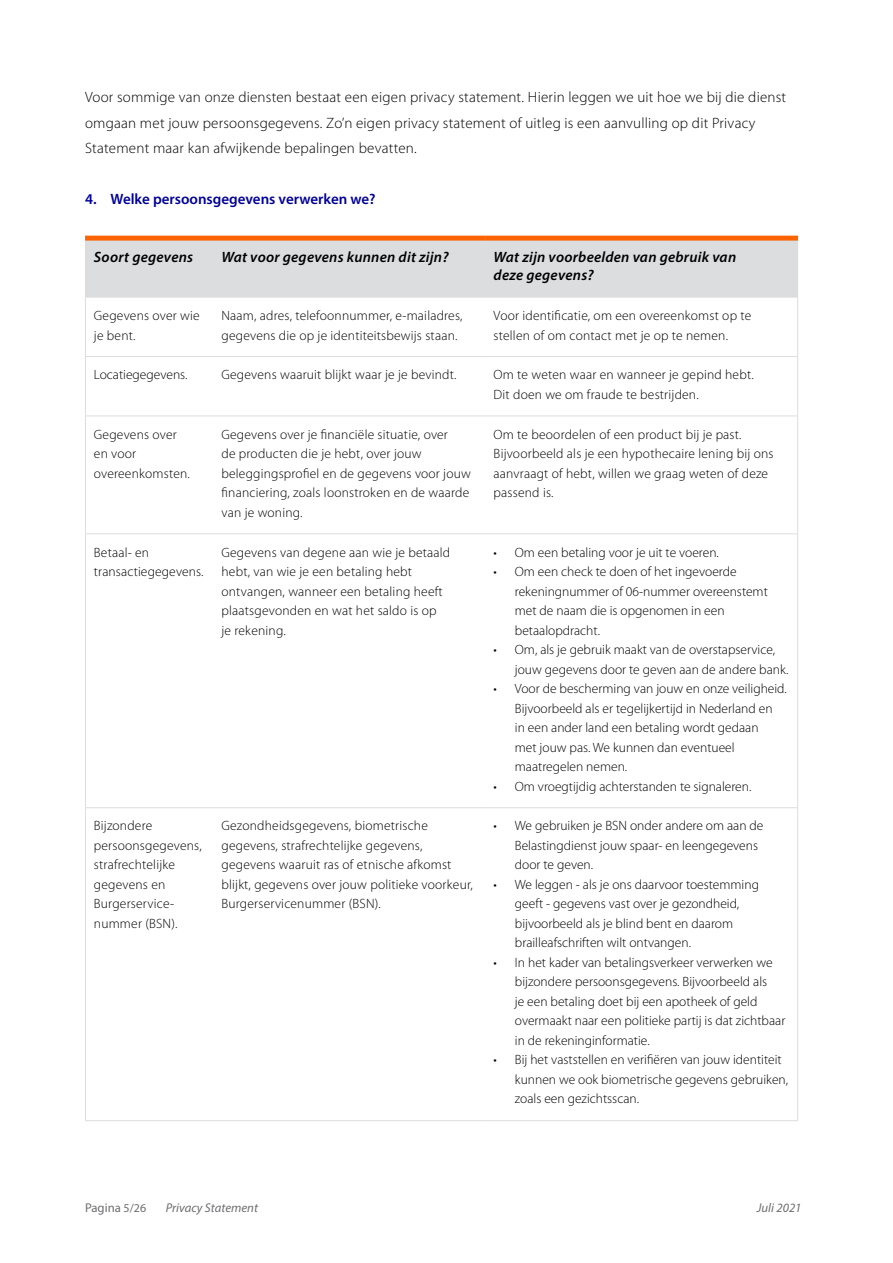
<style>
.page{position:relative;width:893px;height:1263px;background:#fff}
.page>*{position:absolute;margin:0;border:0;box-sizing:border-box;transform-origin:0 0}
.t1{font:300 15px/25.5px "Myriad Pro";letter-spacing:.015em;color:#000}
.t2{font:italic 600 15px/18px "Myriad Pro";letter-spacing:.015em;color:#000}
.t3{font:600 15px "Myriad Pro";color:#009}
.t4{font:300 13.5px/19.5px "Myriad Pro";letter-spacing:.01em;color:#000}
.t5{font:italic 12.75px "Myriad Pro";color:#6d6e71}
.t6{font:12.75px "Myriad Pro";color:#6d6e71}
.s1{font-size:12px}
</style>
<div class="page">
<div style="left:86px;top:241px;width:711px;height:56px;background:#dcddde"></div>
<hr style="left:85px;top:297px;width:1px;height:59px;background:#dcddde">
<hr style="left:797px;top:297px;width:1px;height:59px;background:#dcddde">
<hr style="left:85px;top:356px;width:128px;height:1px;background:#dcddde">
<hr style="left:85px;top:357px;width:1px;height:58px;background:#dcddde">
<hr style="left:213px;top:356px;width:272px;height:1px;background:#dcddde">
<hr style="left:485px;top:356px;width:313px;height:1px;background:#dcddde">
<hr style="left:797px;top:357px;width:1px;height:58px;background:#dcddde">
<hr style="left:85px;top:415px;width:128px;height:1px;background:#dcddde">
<hr style="left:85px;top:416px;width:1px;height:117px;background:#dcddde">
<hr style="left:213px;top:415px;width:272px;height:1px;background:#dcddde">
<hr style="left:485px;top:415px;width:313px;height:1px;background:#dcddde">
<hr style="left:797px;top:416px;width:1px;height:117px;background:#dcddde">
<hr style="left:85px;top:533px;width:128px;height:1px;background:#dcddde">
<hr style="left:85px;top:534px;width:1px;height:273px;background:#dcddde">
<hr style="left:213px;top:533px;width:272px;height:1px;background:#dcddde">
<hr style="left:485px;top:533px;width:313px;height:1px;background:#dcddde">
<hr style="left:797px;top:534px;width:1px;height:273px;background:#dcddde">
<hr style="left:85px;top:807px;width:128px;height:1px;background:#dcddde">
<hr style="left:85px;top:808px;width:1px;height:312px;background:#dcddde">
<hr style="left:213px;top:807px;width:272px;height:1px;background:#dcddde">
<hr style="left:485px;top:807px;width:313px;height:1px;background:#dcddde">
<hr style="left:797px;top:808px;width:1px;height:312px;background:#dcddde">
<hr style="left:85px;top:1120px;width:128px;height:1px;background:#dcddde">
<hr style="left:213px;top:1120px;width:272px;height:1px;background:#dcddde">
<hr style="left:485px;top:1120px;width:313px;height:1px;background:#dcddde">
<hr style="left:85px;top:241px;width:1px;height:56px;background:#dcddde">
<hr style="left:797px;top:241px;width:1px;height:56px;background:#dcddde">
<hr style="left:85px;top:297px;width:128px;height:1px;background:#dcddde">
<hr style="left:213px;top:297px;width:272px;height:1px;background:#dcddde">
<hr style="left:485px;top:297px;width:313px;height:1px;background:#dcddde">
<div style="left:85px;top:236px;width:128px;height:5px;background:#fd6400"></div>
<div style="left:213px;top:236px;width:272px;height:5px;background:#fd6400"></div>
<div style="left:485px;top:236px;width:313px;height:5px;background:#fd6400"></div>
<p class="t1" style="left:85px;top:85px;width:703px">Voor sommige van onze diensten bestaat een eigen privacy statement. Hierin leggen we uit hoe we bij die dienst omgaan met jouw persoonsgegevens. Zo’n eigen privacy statement of uitleg is een aanvulling op dit Privacy<br>Statement maar kan afwijkende bepalingen bevatten.</p>
<p class="t3" style="left:85px;top:190px;width:292px">4. Welke persoonsgegevens verwerken we?</p>
<p class="t2" style="left:94px;top:248px;width:101px">Soort gegevens</p>
<p class="t2" style="left:221px;top:248px;width:229px">Wat voor gegevens kunnen dit zijn?</p>
<p class="t2" style="left:494px;top:248px;width:244px">Wat zijn voorbeelden van gebruik van deze gegevens?</p>
<p class="t4" style="left:94px;top:306px;width:107px">Gegevens over wie je bent.</p>
<p class="t4" style="left:221px;top:306px;width:242px">Naam, adres, telefoonnummer, e-mailadres, gegevens die op je identiteitsbewijs staan.</p>
<p class="t4" style="left:494px;top:306px;width:259px">Voor identificatie, om een overeenkomst op te stellen of om contact met je op te nemen.</p>
<p class="t4" style="left:94px;top:365px;width:95px">Locatiegegevens.</p>
<p class="t4" style="left:221px;top:365px;width:237px">Gegevens waaruit blijkt waar je je bevindt.</p>
<p class="t4" style="left:494px;top:365px;width:262px">Om te weten waar en wanneer je gepind hebt.<br>Dit doen we om fraude te bestrijden.</p>
<p class="t4" style="left:94px;top:425px;width:98px">Gegevens over en voor overeenkomsten.</p>
<p class="t4" style="left:221px;top:425px;width:251px">Gegevens over je financiële situatie, over<br>de producten die je hebt, over jouw beleggingsprofiel en de gegevens voor jouw financiering, zoals loonstroken en de waarde van je woning.</p>
<p class="t4" style="left:494px;top:425px;width:282px">Om te beoordelen of een product bij je past.<br>Bijvoorbeeld als je een hypothecaire lening bij ons aanvraagt of hebt, willen we graag weten of deze passend is.</p>
<p class="t4" style="left:94px;top:543px;width:111px">Betaal- en transactiegegevens.</p>
<p class="t4" style="left:221px;top:543px;width:230px">Gegevens van degene aan wie je betaald hebt, van wie je een betaling hebt ontvangen, wanneer een betaling heeft plaatsgevonden en wat het saldo is op<br>je rekening.</p>
<p class="t4" style="left:494px;top:543px;width:227px">• Om een betaling voor je uit te voeren.</p>
<p class="t4" style="left:515px;top:562px;width:254px;text-indent:-21px">• Om een check te doen of het ingevoerde rekeningnummer of 06-nummer overeenstemt met de naam die is opgenomen in een betaalopdracht.</p>
<p class="t4" style="left:515px;top:640px;width:275px;text-indent:-21px">• Om, als je gebruik maakt van de overstapservice, jouw gegevens door te geven aan de andere bank.</p>
<p class="t4" style="left:515px;top:679px;width:273px;text-indent:-21px">• Voor de bescherming van jouw en onze veiligheid.<br>Bijvoorbeeld als er tegelijkertijd in Nederland en<br>in een ander land een betaling wordt gedaan<br>met jouw pas. We kunnen dan eventueel maatregelen nemen.</p>
<p class="t4" style="left:494px;top:776px;width:259px">• Om vroegtijdig achterstanden te signaleren.</p>
<p class="t4" style="left:94px;top:816px;width:109px">Bijzondere persoonsgegevens, strafrechtelijke gegevens en<br>Burgerservice&shy;nummer (BSN).</p>
<p class="t4" style="left:221px;top:816px;width:253px">Gezondheidsgegevens, biometrische gegevens, strafrechtelijke gegevens, gegevens waaruit ras of etnische afkomst blijkt, gegevens over jouw politieke voorkeur, Burgerservicenummer (BSN).</p>
<p class="t4" style="left:515px;top:816px;width:250px;text-indent:-21px">• We gebruiken je BSN onder andere om aan de<br>Belastingdienst jouw spaar- en leengegevens door te geven.</p>
<p class="t4" style="left:515px;top:875px;width:246px;text-indent:-21px">• We leggen - als je ons daarvoor toestemming geeft - gegevens vast over je gezondheid, bijvoorbeeld als je blind bent en daarom brailleafschriften wilt ontvangen.</p>
<p class="t4" style="left:515px;top:953px;width:272px;text-indent:-21px">• In het kader van betalingsverkeer verwerken we bijzondere persoonsgegevens. Bijvoorbeeld als<br>je een betaling doet bij een apotheek of geld overmaakt naar een politieke partij is dat zichtbaar in de rekeninginformatie.</p>
<p class="t4" style="left:515px;top:1050px;width:275px;text-indent:-21px">• Bij het vaststellen en verifiëren van jouw identiteit kunnen we ook biometrische gegevens gebruiken, zoals een gezichtsscan.</p>
<p class="t6" style="left:85px;top:1200px;width:63px">Pagina <span class="s1">5/26</span></p>
<p class="t5" style="left:166px;top:1200px;width:94px">Privacy Statement</p>
<p class="t5" style="left:757px;top:1200px;width:46px">Juli 2021</p>
</div>
